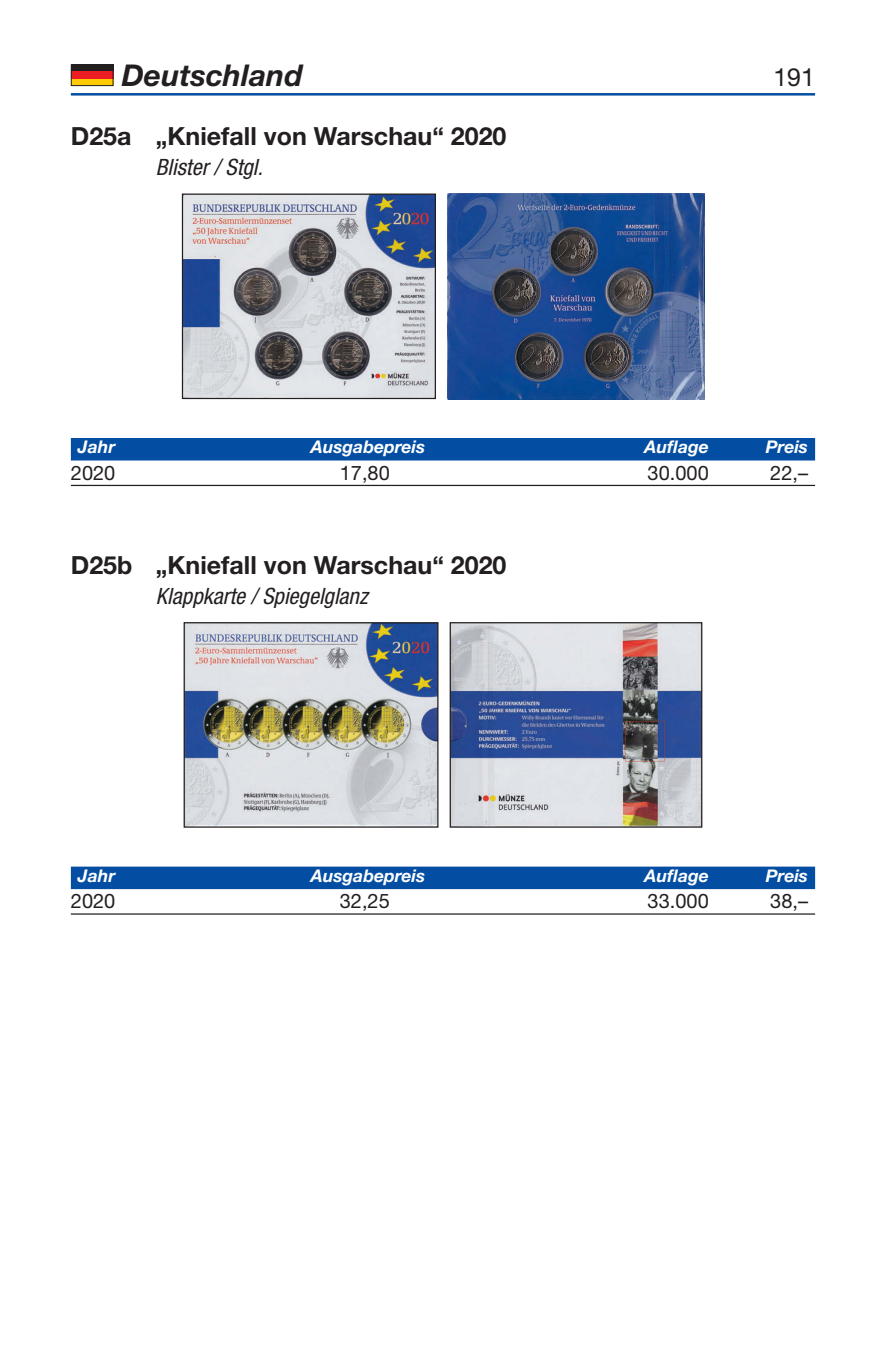
<style>
.page{position:relative;width:886px;height:1347px;background:#fff}
.page>*{position:absolute;margin:0;border:0;box-sizing:border-box;transform-origin:0 0}
.t1{font:italic 700 30px "Helvetica Neue";color:#231f20}
.t2{font:700 25px "Helvetica Neue LT Std";color:#231f20}
.t3{font:25px "Helvetica Neue LT Std";color:#231f20}
.t4{font:italic condensed 22.5px "Helvetica Neue LT Std";color:#231f20}
.t5{font:20px "Helvetica Neue LT Std";color:#231f20}
.t6{font:italic 700 17.5px "Helvetica Neue LT Std";color:#fff}
</style>
<div class="page">
<hr style="left:71px;top:93px;width:744px;height:3px;background:#034ea2">
<div style="left:71px;top:65px;width:42px;height:7px;background:#231f20"></div>
<div style="left:71px;top:79px;width:42px;height:7px;background:#ffcb05"></div>
<div style="left:71px;top:72px;width:42px;height:7px;background:#ed1d24"></div>
<div style="left:71px;top:65px;width:42px;height:21px;border:1px solid #231f20"></div>
<div style="left:71px;top:438px;width:744px;height:22px;background:#034ea2"></div>
<hr style="left:71px;top:485px;width:744px;height:1px;background:#231f20">
<div style="left:71px;top:866px;width:744px;height:23px;background:#034ea2"></div>
<hr style="left:71px;top:913px;width:744px;height:1px;background:#231f20">
<img style="left:184px;top:195px;width:250px;height:202px">
<div style="left:182px;top:193px;width:254px;height:206px;border:1px solid #231f20"></div>
<img style="left:447px;top:193px;width:257px;height:206px">
<img style="left:186px;top:624px;width:250px;height:201px">
<div style="left:184px;top:622px;width:254px;height:205px;border:1px solid #231f20"></div>
<img style="left:452px;top:624px;width:248px;height:201px">
<div style="left:450px;top:622px;width:252px;height:205px;border:1px solid #231f20"></div>
<p class="t1" style="left:122px;top:65px;width:183px">Deutschland</p>
<p class="t3" style="left:773px;top:68px;width:43px">191</p>
<p class="t2" style="left:71px;top:127px;width:437px">D25a „Kniefall von Warschau“ 2020</p>
<p class="t4" style="left:156px;top:159px;width:109px">Blister / Stgl.</p>
<p class="t6" style="left:78px;top:441px;width:39px">Jahr</p>
<p class="t6" style="left:311px;top:441px;width:116px">Ausgabepreis</p>
<p class="t6" style="left:644px;top:441px;width:66px">Auflage</p>
<p class="t6" style="left:766px;top:441px;width:44px">Preis</p>
<p class="t5" style="left:71px;top:465px;width:46px">2020</p>
<p class="t5" style="left:340px;top:465px;width:52px">17,80</p>
<p class="t5" style="left:648px;top:465px;width:63px">30.000</p>
<p class="t5" style="left:770px;top:465px;width:39px">22,–</p>
<p class="t2" style="left:71px;top:556px;width:437px">D25b „Kniefall von Warschau“ 2020</p>
<p class="t4" style="left:156px;top:588px;width:213px">Klappkarte / Spiegelglanz</p>
<p class="t6" style="left:78px;top:869px;width:39px">Jahr</p>
<p class="t6" style="left:311px;top:869px;width:116px">Ausgabepreis</p>
<p class="t6" style="left:644px;top:869px;width:66px">Auflage</p>
<p class="t6" style="left:766px;top:869px;width:44px">Preis</p>
<p class="t5" style="left:71px;top:894px;width:46px">2020</p>
<p class="t5" style="left:340px;top:894px;width:52px">32,25</p>
<p class="t5" style="left:648px;top:894px;width:63px">33.000</p>
<p class="t5" style="left:770px;top:894px;width:39px">38,–</p>
</div>
